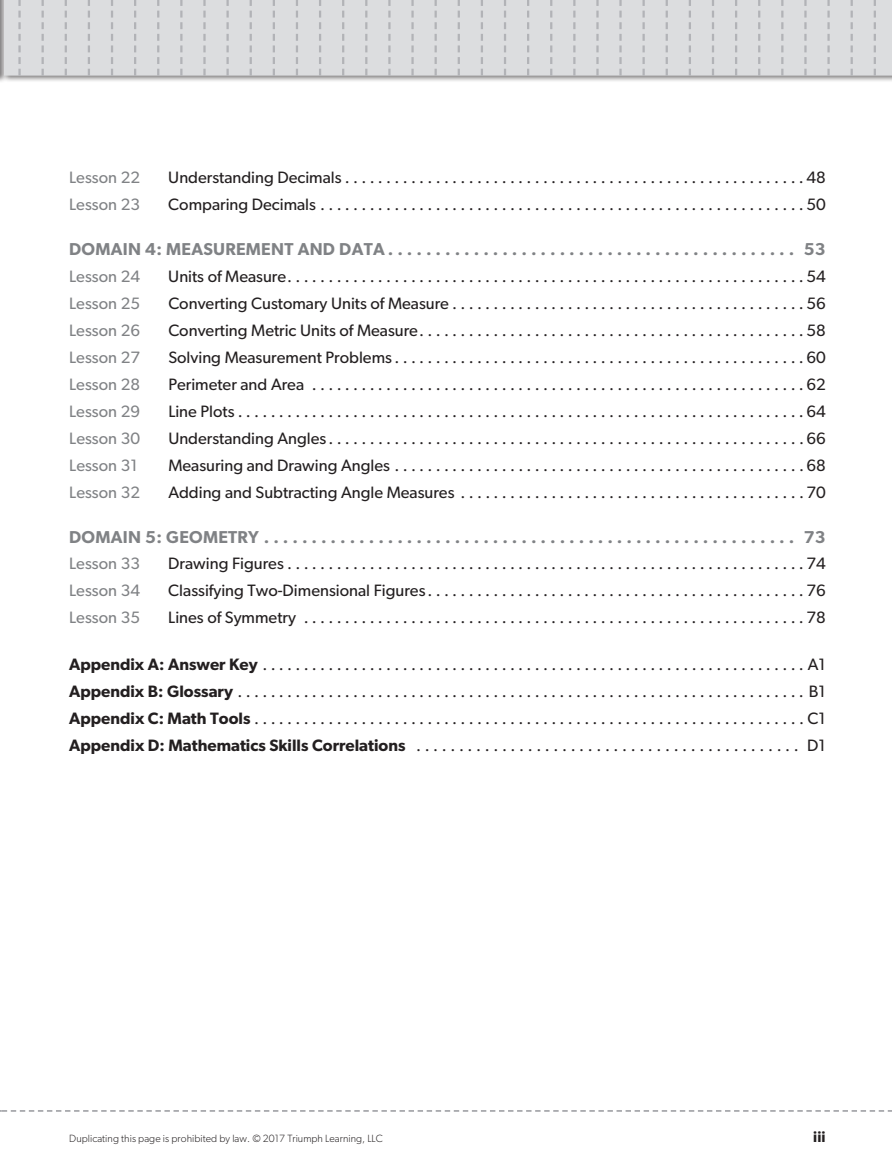
<style>
.page{position:relative;width:892px;height:1175px;background:#fff}
.page>*{position:absolute;margin:0;border:0;box-sizing:border-box;transform-origin:0 0}
.t1{font:600 17.25px "Gibson";letter-spacing:.015em;color:#808285}
.t2{font:16.5px/27px "Gibson";color:#231f20;text-align:justify}
.t3{font:16.5px "Gibson";color:#808285}
.t4{font:600 15px "Gibson";color:#231f20}
.t5{font:300 10.5px "Gibson";letter-spacing:.005em;color:#231f20}
.s1{font-weight:600}
</style>
<div class="page">
<div style="left:1px;top:0;width:890px;height:83px;background:#231f20;opacity:.6"></div>
<div style="left:4px;top:0;width:887px;height:76px;background:#dcdddf"></div>
<svg style="left:481px;top:0;width:2px;height:76px"></svg>
<svg style="left:550px;top:0;width:2px;height:76px"></svg>
<svg style="left:504px;top:0;width:2px;height:76px"></svg>
<svg style="left:573px;top:0;width:2px;height:76px"></svg>
<svg style="left:527px;top:0;width:2px;height:76px"></svg>
<svg style="left:365px;top:0;width:2px;height:76px"></svg>
<svg style="left:434px;top:0;width:3px;height:76px"></svg>
<svg style="left:388px;top:0;width:2px;height:76px"></svg>
<svg style="left:457px;top:0;width:3px;height:76px"></svg>
<svg style="left:411px;top:0;width:2px;height:76px"></svg>
<svg style="left:249px;top:0;width:3px;height:76px"></svg>
<svg style="left:319px;top:0;width:2px;height:76px"></svg>
<svg style="left:273px;top:0;width:2px;height:76px"></svg>
<svg style="left:342px;top:0;width:2px;height:76px"></svg>
<svg style="left:296px;top:0;width:2px;height:76px"></svg>
<svg style="left:134px;top:0;width:2px;height:76px"></svg>
<svg style="left:203px;top:0;width:3px;height:76px"></svg>
<svg style="left:157px;top:0;width:2px;height:76px"></svg>
<svg style="left:226px;top:0;width:3px;height:76px"></svg>
<svg style="left:180px;top:0;width:2px;height:76px"></svg>
<svg style="left:18px;top:0;width:3px;height:76px"></svg>
<svg style="left:88px;top:0;width:2px;height:76px"></svg>
<svg style="left:42px;top:0;width:2px;height:76px"></svg>
<svg style="left:111px;top:0;width:2px;height:76px"></svg>
<svg style="left:65px;top:0;width:2px;height:76px"></svg>
<svg style="left:596px;top:0;width:2px;height:76px"></svg>
<svg style="left:827px;top:0;width:2px;height:76px"></svg>
<svg style="left:850px;top:0;width:2px;height:76px"></svg>
<svg style="left:873px;top:0;width:2px;height:76px"></svg>
<svg style="left:711px;top:0;width:3px;height:76px"></svg>
<svg style="left:781px;top:0;width:2px;height:76px"></svg>
<svg style="left:735px;top:0;width:2px;height:76px"></svg>
<svg style="left:804px;top:0;width:2px;height:76px"></svg>
<svg style="left:758px;top:0;width:2px;height:76px"></svg>
<svg style="left:665px;top:0;width:3px;height:76px"></svg>
<svg style="left:619px;top:0;width:2px;height:76px"></svg>
<svg style="left:688px;top:0;width:3px;height:76px"></svg>
<svg style="left:642px;top:0;width:2px;height:76px"></svg>
<svg style="left:0;top:1110px;width:891px;height:1px"></svg>
<p class="t3" style="left:69px;top:167px;width:72px">Lesson 22</p>
<p class="t2" style="left:168px;top:163px;width:658px">Understanding Decimals . . . . . . . . . . . . . . . . . . . . . . . . . . . . . . . . . . . . . . . . . . . . . . . . . . . . . . . 48</p>
<p class="t3" style="left:69px;top:194px;width:72px">Lesson 23</p>
<p class="t2" style="left:168px;top:190px;width:658px">Comparing Decimals . . . . . . . . . . . . . . . . . . . . . . . . . . . . . . . . . . . . . . . . . . . . . . . . . . . . . . . . . . 50</p>
<p class="t1" style="left:69px;top:239px;width:757px">DOMAIN 4: MEASUREMENT AND DATA . . . . . . . . . . . . . . . . . . . . . . . . . . . . . . . . . . . . . . . . . . . 53</p>
<p class="t3" style="left:69px;top:266px;width:72px">Lesson 24</p>
<p class="t2" style="left:168px;top:262px;width:659px">Units of Measure . . . . . . . . . . . . . . . . . . . . . . . . . . . . . . . . . . . . . . . . . . . . . . . . . . . . . . . . . . . . . . 54</p>
<p class="t3" style="left:69px;top:293px;width:72px">Lesson 25</p>
<p class="t2" style="left:168px;top:289px;width:658px">Converting Customary Units of Measure...........................................56</p>
<p class="t3" style="left:69px;top:320px;width:72px">Lesson 26</p>
<p class="t2" style="left:168px;top:316px;width:658px">Converting Metric Units of Measure . . . . . . . . . . . . . . . . . . . . . . . . . . . . . . . . . . . . . . . . . . . . . . 58</p>
<p class="t3" style="left:69px;top:347px;width:72px">Lesson 27</p>
<p class="t2" style="left:168px;top:343px;width:658px">Solving Measurement Problems . . . . . . . . . . . . . . . . . . . . . . . . . . . . . . . . . . . . . . . . . . . . . . . . . 60</p>
<p class="t3" style="left:69px;top:374px;width:72px">Lesson 28</p>
<p class="t2" style="left:168px;top:370px;width:658px">Perimeter and Area . . . . . . . . . . . . . . . . . . . . . . . . . . . . . . . . . . . . . . . . . . . . . . . . . . . . . . . . . . . 62</p>
<p class="t3" style="left:69px;top:401px;width:72px">Lesson 29</p>
<p class="t2" style="left:168px;top:397px;width:659px">Line Plots . . . . . . . . . . . . . . . . . . . . . . . . . . . . . . . . . . . . . . . . . . . . . . . . . . . . . . . . . . . . . . . . . . . . 64</p>
<p class="t3" style="left:69px;top:428px;width:72px">Lesson 30</p>
<p class="t2" style="left:168px;top:424px;width:659px">Understanding Angles . . . . . . . . . . . . . . . . . . . . . . . . . . . . . . . . . . . . . . . . . . . . . . . . . . . . . . . . . 66</p>
<p class="t3" style="left:69px;top:455px;width:70px">Lesson 31</p>
<p class="t2" style="left:168px;top:451px;width:658px">Measuring and Drawing Angles . . . . . . . . . . . . . . . . . . . . . . . . . . . . . . . . . . . . . . . . . . . . . . . . . 68</p>
<p class="t3" style="left:69px;top:482px;width:72px">Lesson 32</p>
<p class="t2" style="left:168px;top:478px;width:658px">Adding and Subtracting Angle Measures . . . . . . . . . . . . . . . . . . . . . . . . . . . . . . . . . . . . . . . . . 70</p>
<p class="t1" style="left:69px;top:526px;width:757px">DOMAIN 5: GEOMETRY . . . . . . . . . . . . . . . . . . . . . . . . . . . . . . . . . . . . . . . . . . . . . . . . . . . . . . . . 73</p>
<p class="t3" style="left:69px;top:553px;width:72px">Lesson 33</p>
<p class="t2" style="left:168px;top:549px;width:658px">Drawing Figures...............................................................74</p>
<p class="t3" style="left:69px;top:580px;width:72px">Lesson 34</p>
<p class="t2" style="left:168px;top:576px;width:658px">Classifying Two-Dimensional Figures . . . . . . . . . . . . . . . . . . . . . . . . . . . . . . . . . . . . . . . . . . . . . 76</p>
<p class="t3" style="left:69px;top:607px;width:72px">Lesson 35</p>
<p class="t2" style="left:168px;top:603px;width:658px">Lines of Symmetry . . . . . . . . . . . . . . . . . . . . . . . . . . . . . . . . . . . . . . . . . . . . . . . . . . . . . . . . . . . . 78</p>
<p class="t2" style="left:69px;top:650px;width:758px"><span class="s1">Appendix A: Answer Key</span> . . . . . . . . . . . . . . . . . . . . . . . . . . . . . . . . . . . . . . . . . . . . . . . . . . . . . . . . . . . . . . . . . A1<br><span class="s1">Appendix B: Glossary</span> . . . . . . . . . . . . . . . . . . . . . . . . . . . . . . . . . . . . . . . . . . . . . . . . . . . . . . . . . . . . . . . . . . . . B1<br><span class="s1">Appendix C: Math Tools</span> . . . . . . . . . . . . . . . . . . . . . . . . . . . . . . . . . . . . . . . . . . . . . . . . . . . . . . . . . . . . . . . . . . C1<br><span class="s1">Appendix D: Mathematics Skills Correlations</span> . . . . . . . . . . . . . . . . . . . . . . . . . . . . . . . . . . . . . . . . . . . . . D1</p>
<p class="t5" style="left:69px;top:1131px;width:315px">Duplicating this page is prohibited by law. © 2017 Triumph Learning, LLC</p>
<p class="t4" style="left:813px;top:1128px;width:14px">iii</p>
</div>
